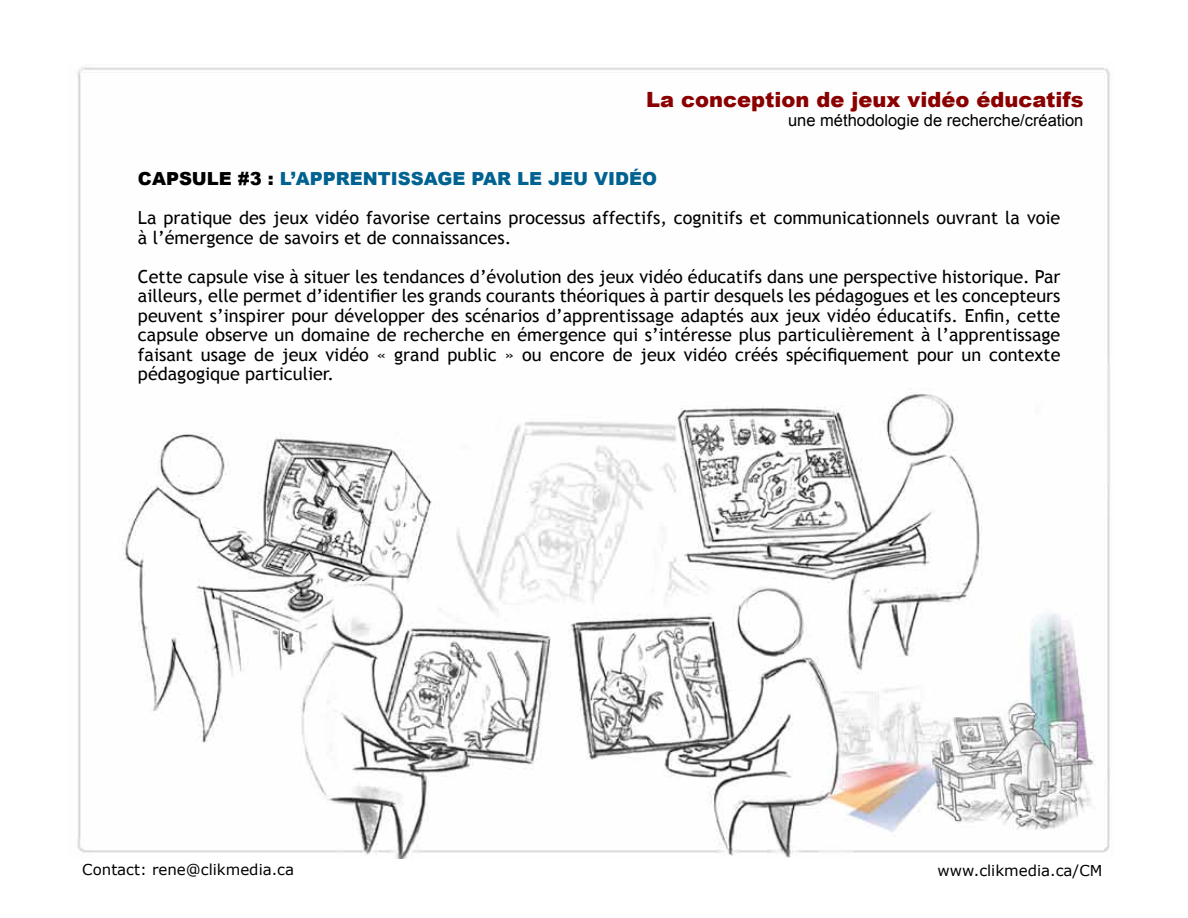
<style>
.page{position:relative;width:1188px;height:918px;background:#fff}
.page>*{position:absolute;margin:0;border:0;box-sizing:border-box;transform-origin:0 0}
.t1{font:900 21px "Arial";color:#8a0000}
.t2{font:18px/19.5px "Trebuchet MS";color:#000}
.t3{font:900 18px "Arial";color:#006290}
.t4{font:16.5px "Arial";color:#000}
.t5{font:15px "Verdana";color:#000}
.s1{color:#000}
</style>
<div class="page">
<img style="left:77px;top:67px;width:1033px;height:791px">
<p class="t1" style="left:646px;top:84px;width:439px">La conception de jeux vidéo éducatifs</p>
<p class="t4" style="left:788px;top:110px;width:297px">une méthodologie de recherche/création</p>
<p class="t3" style="left:138px;top:166px;width:521px"><span class="s1">CAPSULE #3 :</span> L’APPRENTISSAGE PAR LE JEU VIDÉO</p>
<p class="t2" style="left:138px;top:209px;width:924px">La pratique des jeux vidéo favorise certains processus affectifs, cognitifs et communicationnels ouvrant la voie à l’émergence de savoirs et de connaissances.</p>
<p class="t2" style="left:138px;top:267px;width:924px;text-align:justify">Cette capsule vise à situer les tendances d’évolution des jeux vidéo éducatifs dans une perspective historique. Par ailleurs, elle permet d’identifier les grands courants théoriques à partir desquels les pédagogues et les concepteurs peuvent s’inspirer pour développer des scénarios d’apprentissage adaptés aux jeux vidéo éducatifs. Enfin, cette capsule observe un domaine de recherche en émergence qui s’intéresse plus particulièrement à l’apprentissage faisant usage de jeux vidéo « grand public » ou encore de jeux vidéo créés spécifiquement pour un contexte pédagogique particulier.</p>
<p class="t5" style="left:82px;top:860px;width:213px">Contact: rene@clikmedia.ca</p>
<p class="t5" style="left:938px;top:860px;width:166px">www.clikmedia.ca/CM</p>
</div>
